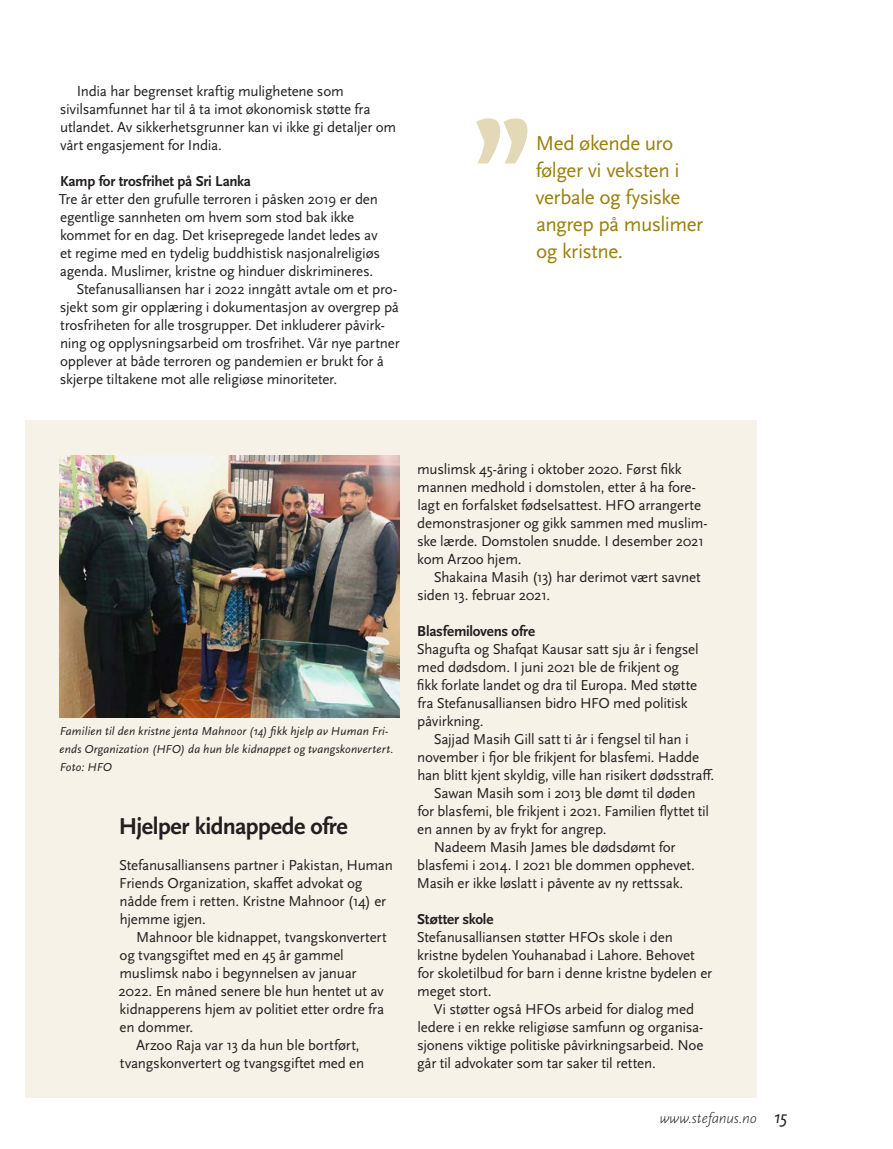
<style>
.page{position:relative;width:893px;height:1149px;background:#fff}
.page>*{position:absolute;margin:0;border:0;box-sizing:border-box;transform-origin:0 0}
.tittel_16_18{font:700 24px "Scala Sans OT";letter-spacing:-.025em;color:#231f20}
.Utdrag{font:21px/27px "Scala Sans OT";letter-spacing:-.025em;color:#9b800d}
.Brødtekst_med_innryk{font:15px/18px "Scala Sans OT";letter-spacing:-.015em;color:#231f20}
.brødtekst{font:15px/18px "Scala Sans OT";letter-spacing:-.015em;color:#231f20}
.mellomtittel{font:700 15px "Scala Sans OT";letter-spacing:-.015em;color:#231f20}
.t1{font:italic 300 15px "Scala Sans OT";letter-spacing:-.005em;color:#231f20}
.bildetekst{font:italic 12px/18px "Scala Sans OT";letter-spacing:.015em;color:#231f20}
.s1{font-weight:400;font-size:18px}
</style>
<div class="page">
<div style="left:26px;top:420px;width:731px;height:677px;background:#f6f2e7"></div>
<img style="left:60px;top:456px;width:340px;height:261px">
<svg style="left:476px;top:118px;width:51px;height:45px"></svg>
<p class="Brødtekst_med_innryk" style="left:60px;top:82px;width:338px;text-indent:17px">India har begrenset kraftig mulighetene som sivilsamfunnet har til å ta imot økonomisk støtte fra utlandet. Av sikkerhetsgrunner kan vi ikke gi detaljer om vårt engasjement for India.</p>
<p class="mellomtittel" style="left:60px;top:172px;width:193px">Kamp for trosfrihet på Sri Lanka</p>
<p class="brødtekst" style="left:59px;top:190px;width:323px">Tre år etter den grufulle terroren i påsken 2019 er den egentlige sannheten om hvem som stod bak ikke kommet for en dag. Det krisepregede landet ledes av et regime med en tydelig buddhistisk nasjonalreligiøs agenda. Muslimer, kristne og hinduer diskrimineres.</p>
<p class="Brødtekst_med_innryk" style="left:60px;top:280px;width:341px;text-indent:17px">Stefanusalliansen har i 2022 inngått avtale om et pro&shy;sjekt som gir opplæring i dokumentasjon av overgrep på trosfriheten for alle trosgrupper. Det inkluderer påvirk&shy;ning og opplysningsarbeid om trosfrihet. Vår nye partner opplever at både terroren og pandemien er brukt for å skjerpe tiltakene mot alle religiøse minoriteter.</p>
<p class="Utdrag" style="left:535px;top:130px;width:169px">Med økende uro følger vi veksten i verbale og fysiske angrep på muslimer og kristne.</p>
<p class="bildetekst" style="left:60px;top:722px;width:335px">Familien til den kristne jenta Mahnoor (14) fikk hjelp av Human Fri&shy;ends Organization (HFO) da hun ble kidnappet og tvangskonvertert.</p>
<p class="bildetekst" style="left:60px;top:758px;width:54px">Foto: HFO</p>
<p class="tittel_16_18" style="left:119px;top:812px;width:230px">Hjelper kidnappede ofre</p>
<p class="brødtekst" style="left:119px;top:856px;width:275px">Stefanusalliansens partner i Pakistan, Human Friends Organization, skaffet advokat og nådde frem i retten. Kristne Mahnoor (14) er hjemme igjen.</p>
<p class="Brødtekst_med_innryk" style="left:119px;top:928px;width:270px;text-indent:18px">Mahnoor ble kidnappet, tvangskonvertert og tvangsgiftet med en 45 år gammel muslimsk nabo i begynnelsen av januar 2022. En måned senere ble hun hentet ut av kidnapperens hjem av politiet etter ordre fra en dommer.</p>
<p class="Brødtekst_med_innryk" style="left:120px;top:1036px;width:246px;text-indent:16px">Arzoo Raja var 13 da hun ble bortført, tvangskonvertert og tvangsgiftet med en</p>
<p class="Brødtekst_med_innryk" style="left:417px;top:460px;width:292px">muslimsk 45-åring i oktober 2020. Først fikk mannen medhold i domstolen, etter å ha fore&shy;lagt en forfalsket fødselsattest. HFO arrangerte demonstrasjoner og gikk sammen med muslim&shy;ske lærde. Domstolen snudde. I desember 2021 kom Arzoo hjem.</p>
<p class="Brødtekst_med_innryk" style="left:417px;top:568px;width:285px;text-indent:17px">Shakaina Masih (13) har derimot vært savnet siden 13. februar 2021.</p>
<p class="mellomtittel" style="left:417px;top:622px;width:119px">Blasfemilovens ofre</p>
<p class="brødtekst" style="left:417px;top:640px;width:284px">Shagufta og Shafqat Kausar satt sju år i fengsel med dødsdom. I juni 2021 ble de frikjent og fikk forlate landet og dra til Europa. Med støtte fra Stefanusalliansen bidro HFO med politisk påvirkning.</p>
<p class="Brødtekst_med_innryk" style="left:417px;top:730px;width:298px;text-indent:17px">Sajjad Masih Gill satt ti år i fengsel til han i november i fjor ble frikjent for blasfemi. Hadde han blitt kjent skyldig, ville han risikert dødsstraff.</p>
<p class="Brødtekst_med_innryk" style="left:417px;top:784px;width:293px;text-indent:16px">Sawan Masih som i 2013 ble dømt til døden for blasfemi, ble frikjent i 2021. Familien flyttet til en annen by av frykt for angrep.</p>
<p class="Brødtekst_med_innryk" style="left:417px;top:838px;width:280px;text-indent:17px">Nadeem Masih James ble dødsdømt for blasfemi i 2014. I 2021 ble dommen opphevet.<br>Masih er ikke løslatt i påvente av ny rettssak.</p>
<p class="mellomtittel" style="left:417px;top:910px;width:78px">Støtter skole</p>
<p class="brødtekst" style="left:417px;top:928px;width:297px">Stefanusalliansen støtter HFOs skole i den kristne bydelen Youhanabad i Lahore. Behovet for skoletilbud for barn i denne kristne bydelen er meget stort.</p>
<p class="Brødtekst_med_innryk" style="left:417px;top:1000px;width:288px;text-indent:17px">Vi støtter også HFOs arbeid for dialog med ledere i en rekke religiøse samfunn og organisa&shy;sjonens viktige politiske påvirkningsarbeid. Noe går til advokater som tar saker til retten.</p>
<p class="t1" style="left:660px;top:1109px;width:129px">www.stefanus.no <span class="s1">15</span></p>
</div>
